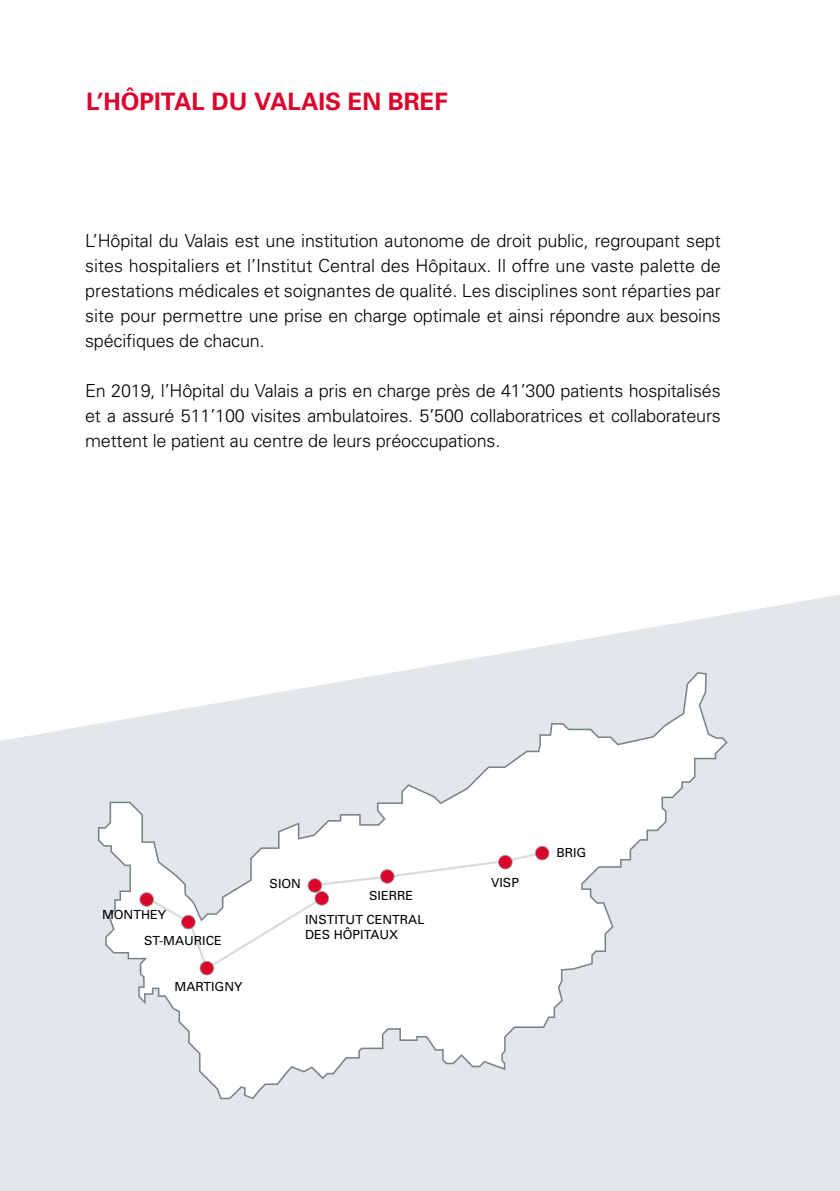
<style>
.page{position:relative;width:840px;height:1191px;background:#fff}
.page>*{position:absolute;margin:0;border:0;box-sizing:border-box;transform-origin:0 0}
.t1{font:700 24px "Univers";color:#db052c}
.t2{font:300 18px/25px "Univers";letter-spacing:-.01em;color:#000;text-align:justify}
.t3{font:12.6px/15px "Univers";color:#000}
</style>
<div class="page">
<div style="left:0;top:595px;width:839px;height:596px;background:#e3e7e9"></div>
<svg style="left:98px;top:741px;width:629px;height:285px"></svg>
<svg style="left:146px;top:850px;width:399px;height:250px"></svg>
<svg style="left:181px;top:914px;width:14px;height:15px"></svg>
<svg style="left:380px;top:869px;width:14px;height:14px"></svg>
<svg style="left:199px;top:961px;width:15px;height:14px"></svg>
<svg style="left:498px;top:855px;width:14px;height:14px"></svg>
<svg style="left:534px;top:846px;width:15px;height:14px"></svg>
<svg style="left:307px;top:878px;width:22px;height:27px"></svg>
<svg style="left:139px;top:892px;width:15px;height:14px"></svg>
<svg style="left:0;top:595px;width:836px;height:146px;fill:#fff"></svg>
<h1 class="t1" style="left:86px;top:86px;width:363px">L’HÔPITAL DU VALAIS EN BREF</h1>
<p class="t2" style="left:85px;top:228px;width:637px">L’Hôpital du Valais est une institution autonome de droit public, regroupant sept sites hospitaliers et l’Institut Central des Hôpitaux. Il offre une vaste palette de prestations médicales et soignantes de qualité. Les disciplines sont réparties par site pour permettre une prise en charge optimale et ainsi répondre aux besoins spécifiques de chacun.</p>
<p class="t2" style="left:85px;top:378px;width:637px">En 2019, l’Hôpital du Valais a pris en charge près de 41’300 patients hospitalisés et a assuré 511’100 visites ambulatoires. 5’500 collaboratrices et collaborateurs mettent le patient au centre de leurs préoccupations.</p>
<p class="t3" style="left:144px;top:902px;width:79px;line-height:25.2px;text-indent:-42px">MONTHEY<br>ST-MAURICE</p>
<p class="t3" style="left:174px;top:978px;width:69px">MARTIGNY</p>
<p class="t3" style="left:269px;top:876px;width:33px">SION</p>
<p class="t3" style="left:491px;top:875px;width:29px">VISP</p>
<p class="t3" style="left:369px;top:887px;width:45px">SIERRE</p>
<p class="t3" style="left:305px;top:911px;width:121px">INSTITUT CENTRAL<br>DES HÔPITAUX</p>
<p class="t3" style="left:556px;top:845px;width:31px">BRIG</p>
</div>
